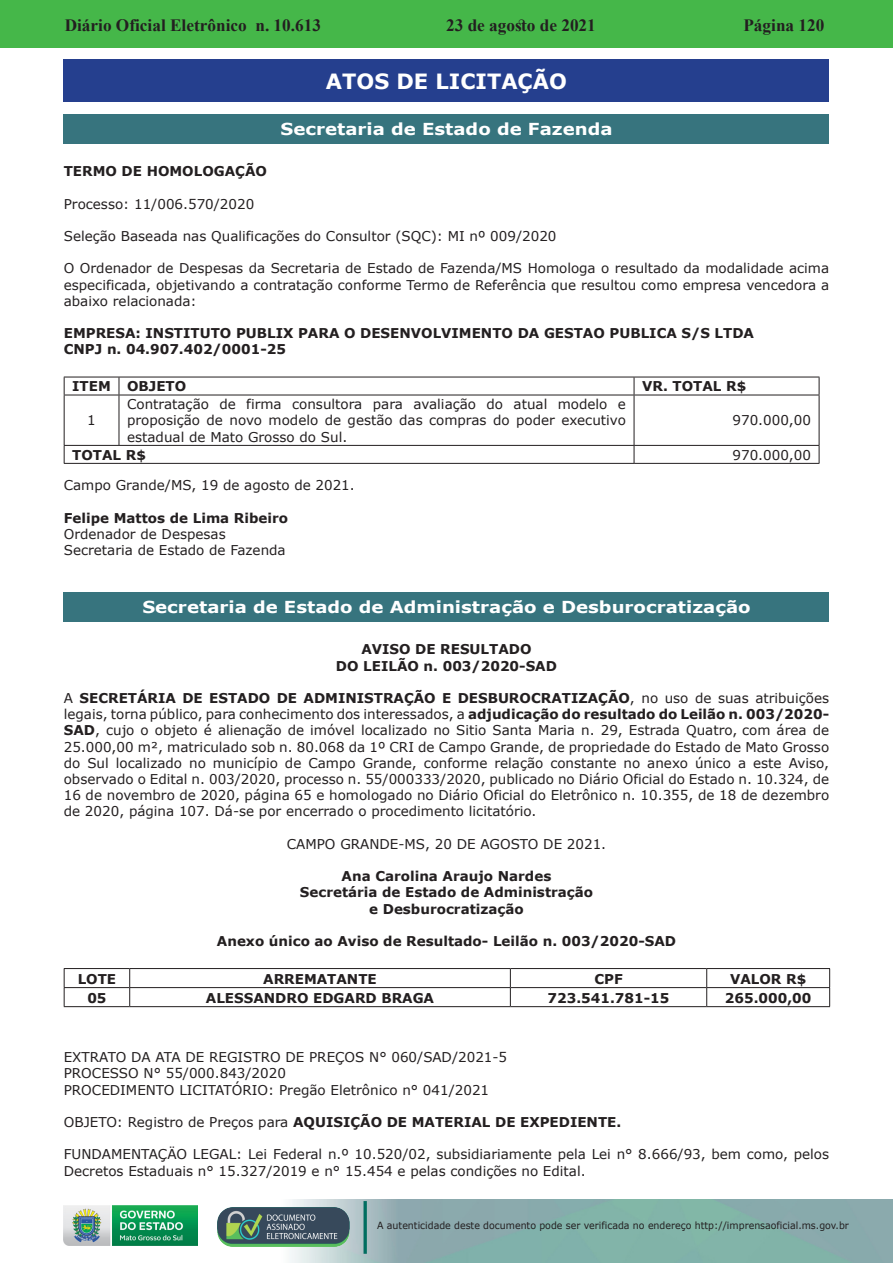
<style>
.page{position:relative;width:893px;height:1263px;background:#fff}
.page>*{position:absolute;margin:0;border:0;box-sizing:border-box;transform-origin:0 0}
.Atos_de_Licitações{font:700 21px "Verdana";color:#fff}
.t1{font:700 17.25px "Times New Roman";color:#231f20}
.Atos_de_Licitações_S{font:700 16.5px "Verdana";color:#fff;scale:1.1 1}
.Cabeçalho{font:13.5px/16.2px "Verdana";color:#231f20;text-align:justify}
.t2{font:700 13.5px "Verdana";color:#231f20}
.t3{font:9.9px "Verdana";color:#231f20;scale:.95 1}
.s1{font-weight:700}
.s2{font-weight:400}
</style>
<div class="page">
<div style="left:0;top:0;width:893px;height:48px;background:#45b749"></div>
<img style="left:63px;top:1199px;width:830px;height:64px">
<img style="left:364px;top:1202px;width:2px;height:51px">
<img style="left:218px;top:1207px;width:132px;height:39px">
<img style="left:64px;top:1205px;width:134px;height:41px">
<div style="left:64px;top:60px;width:765px;height:42px;background:#253f8e"></div>
<div style="left:64px;top:114px;width:765px;height:30px;background:#37747e"></div>
<hr style="left:64px;top:377px;width:55px;height:1px;background:#231f20">
<svg style="left:64px;top:377px;width:1px;height:18px"></svg>
<hr style="left:119px;top:377px;width:515px;height:1px;background:#231f20">
<svg style="left:119px;top:377px;width:1px;height:18px"></svg>
<hr style="left:634px;top:377px;width:185px;height:1px;background:#231f20">
<svg style="left:634px;top:377px;width:1px;height:18px"></svg>
<svg style="left:819px;top:377px;width:1px;height:18px"></svg>
<hr style="left:64px;top:395px;width:55px;height:1px;background:#231f20">
<hr style="left:64px;top:395px;width:1px;height:50px;background:#231f20">
<hr style="left:119px;top:395px;width:515px;height:1px;background:#231f20">
<hr style="left:119px;top:395px;width:1px;height:50px;background:#231f20">
<hr style="left:634px;top:395px;width:185px;height:1px;background:#231f20">
<hr style="left:634px;top:395px;width:1px;height:50px;background:#231f20">
<hr style="left:819px;top:395px;width:1px;height:50px;background:#231f20">
<hr style="left:64px;top:445px;width:55px;height:1px;background:#231f20">
<svg style="left:64px;top:446px;width:1px;height:17px"></svg>
<hr style="left:119px;top:445px;width:515px;height:1px;background:#231f20">
<hr style="left:634px;top:445px;width:185px;height:1px;background:#231f20">
<svg style="left:634px;top:446px;width:1px;height:17px"></svg>
<svg style="left:819px;top:446px;width:1px;height:17px"></svg>
<hr style="left:64px;top:463px;width:55px;height:1px;background:#231f20">
<hr style="left:119px;top:463px;width:515px;height:1px;background:#231f20">
<hr style="left:634px;top:463px;width:185px;height:1px;background:#231f20">
<div style="left:64px;top:592px;width:765px;height:30px;background:#37747e"></div>
<hr style="left:64px;top:968px;width:66px;height:1px;background:#231f20">
<hr style="left:130px;top:968px;width:380px;height:1px;background:#231f20">
<hr style="left:510px;top:968px;width:197px;height:1px;background:#231f20">
<hr style="left:707px;top:968px;width:123px;height:1px;background:#231f20">
<hr style="left:64px;top:987px;width:66px;height:1px;background:#231f20">
<hr style="left:130px;top:987px;width:380px;height:1px;background:#231f20">
<hr style="left:510px;top:987px;width:197px;height:1px;background:#231f20">
<hr style="left:707px;top:987px;width:123px;height:1px;background:#231f20">
<hr style="left:64px;top:1006px;width:66px;height:1px;background:#231f20">
<hr style="left:130px;top:1006px;width:380px;height:1px;background:#231f20">
<hr style="left:510px;top:1006px;width:197px;height:1px;background:#231f20">
<hr style="left:707px;top:1006px;width:123px;height:1px;background:#231f20">
<svg style="left:64px;top:969px;width:1px;height:37px"></svg>
<svg style="left:129px;top:969px;width:1px;height:37px"></svg>
<svg style="left:510px;top:969px;width:1px;height:37px"></svg>
<svg style="left:706px;top:969px;width:1px;height:37px"></svg>
<svg style="left:829px;top:969px;width:1px;height:37px"></svg>
<p class="t1" style="left:65px;top:13px;width:258px">Diário Oficial Eletrônico n. 10.613</p>
<p class="t1" style="left:446px;top:13px;width:151px">23 de agosto de 2021</p>
<p class="t1" style="left:743px;top:13px;width:82px">Página 120</p>
<p class="Atos_de_Licitações" style="left:326px;top:66px;width:242px">ATOS DE LICITAÇÃO</p>
<p class="Atos_de_Licitações_S" style="left:280px;top:118px;width:303px">Secretaria de Estado de Fazenda</p>
<p class="t2" style="left:64px;top:162px;width:205px">TERMO DE HOMOLOGAÇÃO</p>
<p class="Cabeçalho" style="left:64px;top:195px;width:192px">Processo: 11/006.570/2020</p>
<p class="Cabeçalho" style="left:64px;top:228px;width:494px">Seleção Baseada nas Qualificações do Consultor (SQC): MI nº 009/2020</p>
<p class="Cabeçalho" style="left:64px;top:260px;width:767px">O Ordenador de Despesas da Secretaria de Estado de Fazenda/MS Homologa o resultado da modalidade acima especificada, objetivando a contratação conforme Termo de Referência que resultou como empresa vencedora a abaixo relacionada:</p>
<p class="t2" style="left:64px;top:324px;width:692px">EMPRESA: INSTITUTO PUBLIX PARA O DESENVOLVIMENTO DA GESTAO PUBLICA S/S LTDA</p>
<p class="t2" style="left:64px;top:340px;width:224px">CNPJ n. 04.907.402/0001-25</p>
<p class="t2" style="left:72px;top:377px;width:40px">ITEM</p>
<p class="t2" style="left:127px;top:377px;width:61px">OBJETO</p>
<p class="t2" style="left:642px;top:377px;width:106px">VR. TOTAL R$</p>
<p class="Cabeçalho" style="left:87px;top:412px;width:10px">1</p>
<p class="Cabeçalho" style="left:127px;top:396px;width:500px">Contratação de firma consultora para avaliação do atual modelo e proposição de novo modelo de gestão das compras do poder executivo estadual de Mato Grosso do Sul.</p>
<p class="Cabeçalho" style="left:732px;top:412px;width:80px">970.000,00</p>
<p class="t2" style="left:72px;top:445px;width:75px">TOTAL R$</p>
<p class="Cabeçalho" style="left:732px;top:446px;width:80px">970.000,00</p>
<p class="Cabeçalho" style="left:64px;top:477px;width:292px">Campo Grande/MS, 19 de agosto de 2021.</p>
<p class="t2" style="left:64px;top:508px;width:226px">Felipe Mattos de Lima Ribeiro</p>
<p class="Cabeçalho" style="left:64px;top:526px;width:163px">Ordenador de Despesas</p>
<p class="Cabeçalho" style="left:64px;top:542px;width:223px">Secretaria de Estado de Fazenda</p>
<p class="Atos_de_Licitações_S" style="left:142px;top:596px;width:554px">Secretaria de Estado de Administração e Desburocratização</p>
<p class="t2" style="left:361px;top:640px;width:172px">AVISO DE RESULTADO</p>
<p class="t2" style="left:336px;top:656px;width:222px">DO LEILÃO n. 003/2020-SAD</p>
<p class="Cabeçalho" style="left:64px;top:690px;width:767px">A <span class="s1">SECRETÁRIA DE ESTADO DE ADMINISTRAÇÃO E DESBUROCRATIZAÇÃO</span>, no uso de suas atribuições legais, torna público, para conhecimento dos interessados, a <span class="s1">adjudicação do resultado do Leilão n. 003/2020- SAD</span>, cujo o objeto é alienação de imóvel localizado no Sitio Santa Maria n. 29, Estrada Quatro, com área de 25.000,00 m², matriculado sob n. 80.068 da 1º CRI de Campo Grande, de propriedade do Estado de Mato Grosso do Sul localizado no município de Campo Grande, conforme relação constante no anexo único a este Aviso, observado o Edital n. 003/2020, processo n. 55/000333/2020, publicado no Diário Oficial do Estado n. 10.324, de 16 de novembro de 2020, página 65 e homologado no Diário Oficial do Eletrônico n. 10.355, de 18 de dezembro de 2020, página 107. Dá-se por encerrado o procedimento licitatório.</p>
<p class="Cabeçalho" style="left:287px;top:836px;width:321px">CAMPO GRANDE-MS, 20 DE AGOSTO DE 2021.</p>
<p class="t2" style="left:342px;top:867px;width:211px">Ana Carolina Araujo Nardes</p>
<p class="t2" style="left:300px;top:883px;width:295px">Secretária de Estado de Administração</p>
<p class="t2" style="left:369px;top:899px;width:156px">e Desburocratização</p>
<p class="t2" style="left:217px;top:931px;width:461px">Anexo único ao Aviso de Resultado- Leilão n. 003/2020-SAD</p>
<p class="t2" style="left:78px;top:969px;width:40px">LOTE</p>
<p class="t2" style="left:263px;top:969px;width:115px">ARREMATANTE</p>
<p class="t2" style="left:594px;top:969px;width:30px">CPF</p>
<p class="t2" style="left:730px;top:969px;width:78px">VALOR R$</p>
<p class="t2" style="left:87px;top:988px;width:21px">05</p>
<p class="t2" style="left:206px;top:988px;width:230px">ALESSANDRO EDGARD BRAGA</p>
<p class="t2" style="left:548px;top:988px;width:123px">723.541.781-15</p>
<p class="t2" style="left:725px;top:988px;width:88px">265.000,00</p>
<p class="Cabeçalho" style="left:64px;top:1049px;width:445px">EXTRATO DA ATA DE REGISTRO DE PREÇOS N° 060/SAD/2021-5</p>
<p class="Cabeçalho" style="left:64px;top:1065px;width:224px">PROCESSO N° 55/000.843/2020</p>
<p class="Cabeçalho" style="left:64px;top:1081px;width:427px">PROCEDIMENTO LICITATÓRIO: Pregão Eletrônico n° 041/2021</p>
<p class="t2" style="left:64px;top:1112px;width:559px"><span class="s2">OBJETO: Registro de Preços para</span> AQUISIÇÃO DE MATERIAL DE EXPEDIENTE.</p>
<p class="Cabeçalho" style="left:64px;top:1146px;width:767px">FUNDAMENTAÇÄO LEGAL: Lei Federal n.º 10.520/02, subsidiariamente pela Lei n° 8.666/93, bem como, pelos<br>Decretos Estaduais n° 15.327/2019 e n° 15.454 e pelas condições no Edital.</p>
<p class="t3" style="left:377px;top:1219px;width:498px">A autenticidade deste documento pode ser verificada no endereço http://imprensaoficial.ms.gov.br</p>
</div>
